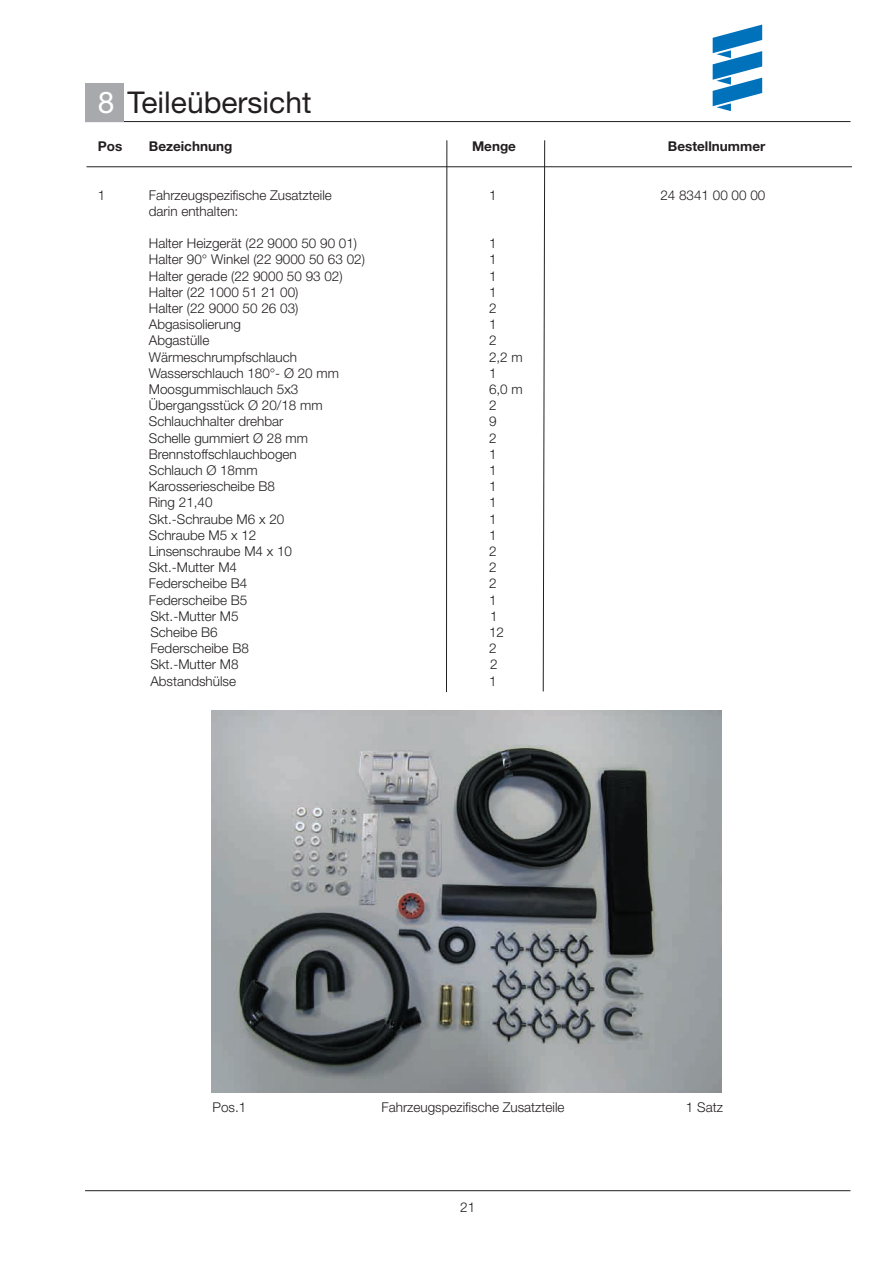
<style>
.page{position:relative;width:893px;height:1263px;background:#fff}
.page>*{position:absolute;margin:0;border:0;box-sizing:border-box;transform-origin:0 0}
.t1{font:30px "Helvetica Neue LT";color:#231f20}
.t2{font:300 13.5px "Helvetica Neue LT";color:#231f20}
.t3{font:700 13.5px "Helvetica Neue LT";color:#231f20}
.s1{color:#fff}
</style>
<div class="page">
<hr style="left:85px;top:121px;width:765px;height:1px;background:#231f20">
<hr style="left:85px;top:1190px;width:765px;height:1px;background:#231f20">
<div style="left:85px;top:83px;width:38px;height:38px;background:#a8a9ad"></div>
<svg style="left:713px;top:25px;width:49px;height:86px"></svg>
<hr style="left:87px;top:166px;width:765px;height:1px;background:#231f20">
<hr style="left:446px;top:140px;width:1px;height:552px;background:#231f20">
<svg style="left:542px;top:140px;width:3px;height:552px"></svg>
<img style="left:212px;top:710px;width:510px;height:383px">
<h1 class="t1" style="left:98px;top:84px;width:215px"><span class="s1">8</span> Teileübersicht</h1>
<p class="t3" style="left:98px;top:138px;width:26px">Pos</p>
<p class="t3" style="left:149px;top:138px;width:85px">Bezeichnung</p>
<p class="t3" style="left:472px;top:138px;width:45px">Menge</p>
<p class="t3" style="left:668px;top:138px;width:99px">Bestellnummer</p>
<p class="t2" style="left:98px;top:186px;width:9px">1</p>
<p class="t2" style="left:149px;top:186px;width:185px">Fahrzeugspezifische Zusatzteile</p>
<p class="t2" style="left:489px;top:186px;width:9px">1</p>
<p class="t2" style="left:660px;top:186px;width:107px">24 8341 00 00 00</p>
<p class="t2" style="left:149px;top:203px;width:91px">darin enthalten:</p>
<p class="t2" style="left:149px;top:235px;width:210px">Halter Heizgerät (22 9000 50 90 01)</p>
<p class="t2" style="left:489px;top:235px;width:9px">1</p>
<p class="t2" style="left:149px;top:251px;width:218px">Halter 90° Winkel (22 9000 50 63 02)</p>
<p class="t2" style="left:489px;top:251px;width:9px">1</p>
<p class="t2" style="left:149px;top:267px;width:195px">Halter gerade (22 9000 50 93 02)</p>
<p class="t2" style="left:489px;top:267px;width:9px">1</p>
<p class="t2" style="left:149px;top:284px;width:151px">Halter (22 1000 51 21 00)</p>
<p class="t2" style="left:489px;top:284px;width:9px">1</p>
<p class="t2" style="left:149px;top:300px;width:151px">Halter (22 9000 50 26 03)</p>
<p class="t2" style="left:489px;top:300px;width:9px">2</p>
<p class="t2" style="left:149px;top:316px;width:94px">Abgasisolierung</p>
<p class="t2" style="left:489px;top:316px;width:9px">1</p>
<p class="t2" style="left:149px;top:332px;width:62px">Abgastülle</p>
<p class="t2" style="left:489px;top:332px;width:9px">2</p>
<p class="t2" style="left:149px;top:348px;width:150px">Wärmeschrumpfschlauch</p>
<p class="t2" style="left:489px;top:348px;width:35px">2,2 m</p>
<p class="t2" style="left:149px;top:365px;width:192px">Wasserschlauch 180°- Ø 20 mm</p>
<p class="t2" style="left:489px;top:365px;width:9px">1</p>
<p class="t2" style="left:149px;top:381px;width:151px">Moosgummischlauch 5x3</p>
<p class="t2" style="left:489px;top:381px;width:35px">6,0 m</p>
<p class="t2" style="left:149px;top:397px;width:175px">Übergangsstück Ø 20/18 mm</p>
<p class="t2" style="left:489px;top:397px;width:9px">2</p>
<p class="t2" style="left:149px;top:413px;width:136px">Schlauchhalter drehbar</p>
<p class="t2" style="left:489px;top:413px;width:9px">9</p>
<p class="t2" style="left:149px;top:429px;width:161px">Schelle gummiert Ø 28 mm</p>
<p class="t2" style="left:489px;top:429px;width:9px">2</p>
<p class="t2" style="left:149px;top:446px;width:150px">Brennstoffschlauchbogen</p>
<p class="t2" style="left:489px;top:446px;width:9px">1</p>
<p class="t2" style="left:149px;top:462px;width:110px">Schlauch Ø 18mm</p>
<p class="t2" style="left:489px;top:462px;width:9px">1</p>
<p class="t2" style="left:149px;top:478px;width:128px">Karosseriescheibe B8</p>
<p class="t2" style="left:489px;top:478px;width:9px">1</p>
<p class="t2" style="left:149px;top:494px;width:65px">Ring 21,40</p>
<p class="t2" style="left:489px;top:494px;width:9px">1</p>
<p class="t2" style="left:149px;top:510px;width:137px">Skt.-Schraube M6 x 20</p>
<p class="t2" style="left:489px;top:510px;width:9px">1</p>
<p class="t2" style="left:149px;top:527px;width:109px">Schraube M5 x 12</p>
<p class="t2" style="left:489px;top:527px;width:9px">1</p>
<p class="t2" style="left:149px;top:543px;width:145px">Linsenschraube M4 x 10</p>
<p class="t2" style="left:489px;top:543px;width:9px">2</p>
<p class="t2" style="left:149px;top:559px;width:90px">Skt.-Mutter M4</p>
<p class="t2" style="left:489px;top:559px;width:9px">2</p>
<p class="t2" style="left:149px;top:575px;width:100px">Federscheibe B4</p>
<p class="t2" style="left:489px;top:575px;width:9px">2</p>
<p class="t2" style="left:149px;top:591px;width:100px">Federscheibe B5</p>
<p class="t2" style="left:489px;top:591px;width:9px">1</p>
<p class="t2" style="left:150px;top:608px;width:90px">Skt.-Mutter M5</p>
<p class="t2" style="left:490px;top:608px;width:9px">1</p>
<p class="t2" style="left:150px;top:624px;width:69px">Scheibe B6</p>
<p class="t2" style="left:489px;top:624px;width:17px">12</p>
<p class="t2" style="left:150px;top:640px;width:100px">Federscheibe B8</p>
<p class="t2" style="left:489px;top:640px;width:9px">2</p>
<p class="t2" style="left:150px;top:656px;width:90px">Skt.-Mutter M8</p>
<p class="t2" style="left:490px;top:656px;width:9px">2</p>
<p class="t2" style="left:150px;top:672px;width:87px">Abstandshülse</p>
<p class="t2" style="left:489px;top:672px;width:9px">1</p>
<p class="t2" style="left:213px;top:1099px;width:35px">Pos.1</p>
<p class="t2" style="left:381px;top:1099px;width:185px">Fahrzeugspezifische Zusatzteile</p>
<p class="t2" style="left:686px;top:1099px;width:39px">1 Satz</p>
<p class="t2" style="left:460px;top:1198px;width:17px">21</p>
</div>
